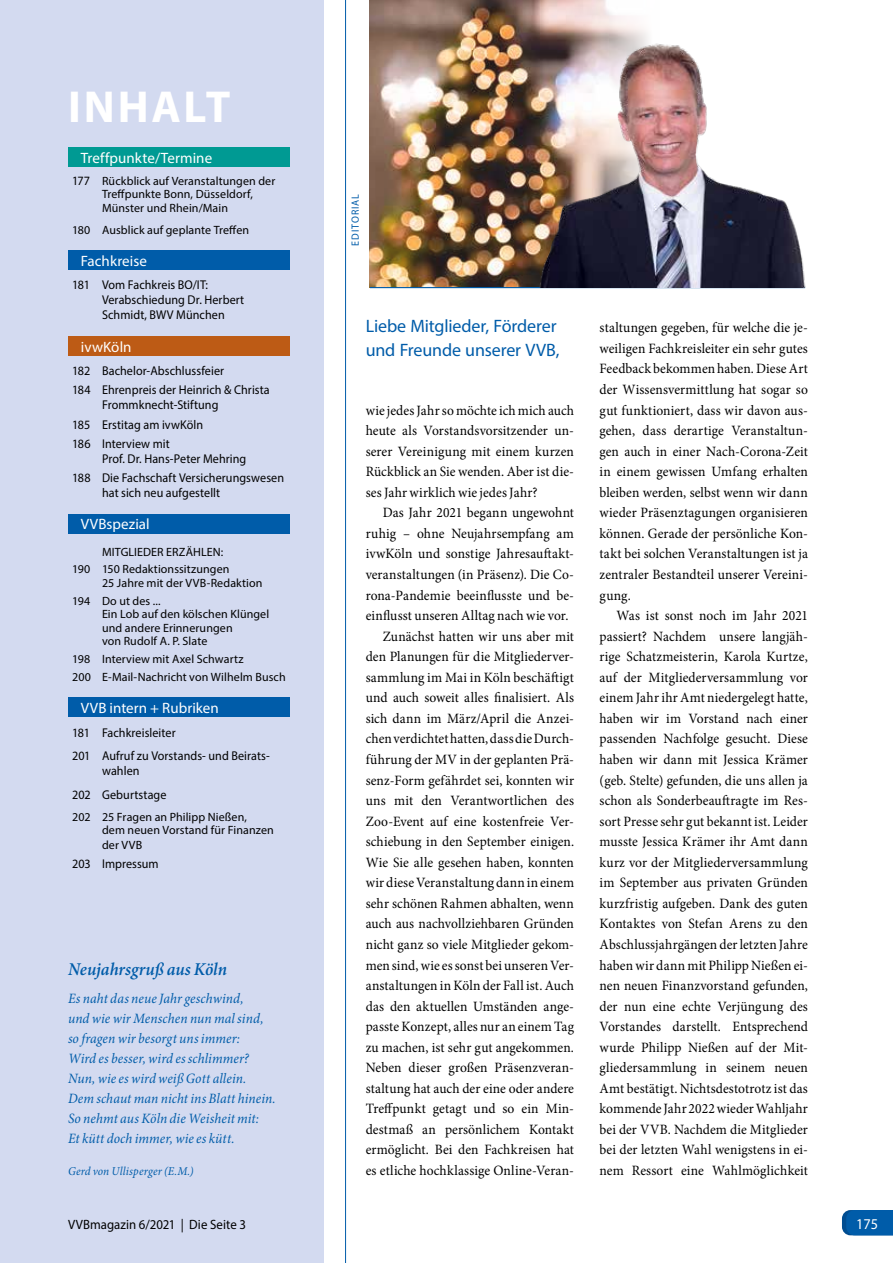
<style>
.page{position:relative;width:893px;height:1263px;background:#fff}
.page>*{position:absolute;margin:0;border:0;box-sizing:border-box;transform-origin:0 0}
.t1{font:700 45px "Myriad Pro";letter-spacing:.055em;color:#fff}
.t2{font:18px/24px "Myriad Pro";letter-spacing:-.005em;color:#005ca9}
.t3{font:italic 600 18px "Minion Pro";color:#005ca9;scale:.95 1}
.t4{font:15px "Myriad Pro";letter-spacing:.005em;color:#fff}
.t5{font:15px "Myriad Pro";letter-spacing:.005em;color:#fff;scale:.95 1}
.t6{font:14.25px/20.5px "Minion Pro";letter-spacing:.005em;color:#000;text-align:justify;scale:.95 1}
.t7{font:italic 14.25px/20px "Minion Pro";letter-spacing:.005em;color:#005ca9;scale:.95 1}
.t8{font:13.5px "Myriad Pro";letter-spacing:.005em;color:#000;scale:.95 1}
.t9{font:12.75px/19.2px "Myriad Pro";letter-spacing:.005em;color:#000;scale:.95 1}
.t10{font:12px/13.5px "Myriad Pro";letter-spacing:.01em;color:#000}
.t11{font:italic 12px "Minion Pro";letter-spacing:.015em;color:#005ca9;scale:.95 1}
.t12{font:10.5px "Myriad Pro";letter-spacing:.09em;color:#005ca9;scale:.95 1}
.s1{font-size:12.75px}
</style>
<div class="page">
<div style="left:0;top:0;width:323px;height:1263px;background:#d3daf0"></div>
<img style="left:370px;top:0;width:278px;height:287px">
<svg style="left:842px;top:1210px;width:51px;height:25px"></svg>
<hr style="left:345px;top:0;width:1px;height:1263px;background:#005ca9">
<div style="left:68px;top:147px;width:221px;height:19px;background:#009a93"></div>
<div style="left:68px;top:250px;width:221px;height:20px;background:#005ca9"></div>
<div style="left:68px;top:336px;width:221px;height:19px;background:#bd5b15"></div>
<div style="left:68px;top:514px;width:221px;height:19px;background:#005ca9"></div>
<div style="left:68px;top:697px;width:221px;height:20px;background:#005ca9"></div>
<hr style="left:370px;top:287px;width:435px;height:1px;background:#005ca9">
<img style="left:524px;top:39px;width:282px;height:248px">
<h1 class="t1" style="left:68px;top:78px;width:164px">INHALT</h1>
<p class="t4" style="left:81px;top:148px;width:133px">Treffpunkte/Termine</p>
<p class="t10" style="left:102px;top:174px;width:175px;text-indent:-30px"><span class="s1">177</span> Rückblick auf Veranstaltungen der<br>Treffpunkte Bonn, Düsseldorf,<br>Münster und Rhein/Main</p>
<p class="t10" style="left:72px;top:223px;width:178px">180 Ausblick auf geplante Treffen</p>
<p class="t4" style="left:81px;top:252px;width:68px">Fachkreise</p>
<p class="t9" style="left:102px;top:277px;width:151px;line-height:15px;text-indent:-30px">181 Vom Fachkreis BO/IT:<br>Verabschiedung Dr. Herbert<br>Schmidt, BWV München</p>
<p class="t4" style="left:81px;top:337px;width:52px">ivwKöln</p>
<p class="t9" style="left:72px;top:361px;width:209px">182 Bachelor-Abschlussfeier<br>184 Ehrenpreis der Heinrich &amp; Christa</p>
<p class="t9" style="left:72px;top:395px;width:155px;text-indent:30px">Frommknecht-Stiftung<br>185 Erstitag am ivwKöln<br>186 Interview mit</p>
<p class="t9" style="left:72px;top:449px;width:224px;text-indent:30px">Prof. Dr. Hans-Peter Mehring<br>188 Die Fachschaft Versicherungswesen</p>
<p class="t9" style="left:102px;top:483px;width:126px">hat sich neu aufgestellt</p>
<p class="t4" style="left:81px;top:515px;width:70px">VVBspezial</p>
<p class="t10" style="left:72px;top:543px;width:159px;line-height:17.7px;text-indent:30px">MITGLIEDER ERZÄHLEN:<br>190 150 Redaktionssitzungen</p>
<p class="t10" style="left:72px;top:574px;width:192px;line-height:17.7px;text-indent:30px">25 Jahre mit der VVB-Redaktion<br>194 Do ut des ...</p>
<p class="t10" style="left:102px;top:607px;width:169px">Ein Lob auf den kölschen Klüngel und andere Erinnerungen<br>von Rudolf A. P. Slate</p>
<p class="t10" style="left:72px;top:650px;width:215px;line-height:17.7px">198 Interview mit Axel Schwartz<br>200 E-Mail-Nachricht von Wilhelm Busch</p>
<p class="t4" style="left:81px;top:699px;width:139px">VVB intern + Rubriken</p>
<p class="t9" style="left:72px;top:720px;width:209px;line-height:23.5px">181 Fachkreisleiter<br>201 Aufruf zu Vorstands- und Beirats-</p>
<p class="t9" style="left:72px;top:759px;width:101px;line-height:23.5px;text-align:center">wahlen<br>202 Geburtstage</p>
<p class="t10" style="left:102px;top:809px;width:173px;text-indent:-30px">202 25 Fragen an Philipp Nießen,<br>dem neuen Vorstand für Finanzen</p>
<p class="t10" style="left:102px;top:838px;width:42px">der VVB</p>
<p class="t9" style="left:72px;top:854px;width:92px">203 Impressum</p>
<p class="t3" style="left:68px;top:956px;width:169px">Neujahrsgruß aus Köln</p>
<p class="t7" style="left:68px;top:988px;width:220px">Es naht das neue Jahr geschwind,<br>und wie wir Menschen nun mal sind, so fragen wir besorgt uns immer:<br>Wird es besser, wird es schlimmer?<br>Nun, wie es wird weiß Gott allein.<br>Dem schaut man nicht ins Blatt hinein.<br>So nehmt aus Köln die Weisheit mit:<br>Et kütt doch immer, wie es kütt.</p>
<p class="t11" style="left:68px;top:1163px;width:134px">Gerd von Ullisperger (E.M.)</p>
<p class="t12" style="left:349px;top:246px;width:56px;rotate:-90deg">EDITORIAL</p>
<p class="t2" style="left:366px;top:314px;width:195px">Liebe Mitglieder, Förderer und Freunde unserer VVB,</p>
<p class="t6" style="left:366px;top:400px;width:221px">wie jedes Jahr so möchte ich mich auch heute als Vorstandsvorsitzender un&shy;serer Vereinigung mit einem kurzen Rückblick an Sie wenden. Aber ist die&shy;ses Jahr wirklich wie jedes Jahr?</p>
<p class="t6" style="left:383px;top:503px;width:203px">Das Jahr 2021 begann ungewohnt</p>
<p class="t6" style="left:366px;top:523px;width:221px">ruhig – ohne Neujahrsempfang am</p>
<p class="t6" style="left:366px;top:544px;width:221px">ivwKöln und sonstige Jahresauftakt-</p>
<p class="t6" style="left:366px;top:564px;width:221px">veranstaltungen (in Präsenz). Die Co-</p>
<p class="t6" style="left:366px;top:585px;width:221px">rona-Pandemie beeinflusste und be-</p>
<p class="t6" style="left:366px;top:605px;width:215px">einflusst unseren Alltag nach wie vor.</p>
<p class="t6" style="left:383px;top:626px;width:203px">Zunächst hatten wir uns aber mit</p>
<p class="t6" style="left:366px;top:646px;width:221px">den Planungen für die Mitgliederver-</p>
<p class="t6" style="left:366px;top:667px;width:221px">sammlung im Mai in Köln beschäftigt</p>
<p class="t6" style="left:366px;top:687px;width:221px">und auch soweit alles finalisiert. Als</p>
<p class="t6" style="left:366px;top:708px;width:221px">sich dann im März/April die Anzei-</p>
<p class="t6" style="left:366px;top:729px;width:221px">chen verdichtet hatten, dass die Durch-</p>
<p class="t6" style="left:366px;top:749px;width:221px">führung der MV in der geplanten Prä-</p>
<p class="t6" style="left:366px;top:770px;width:221px">senz-Form gefährdet sei, konnten wir</p>
<p class="t6" style="left:366px;top:790px;width:221px">uns mit den Verantwortlichen des</p>
<p class="t6" style="left:366px;top:811px;width:221px">Zoo-Event auf eine kostenfreie Ver-</p>
<p class="t6" style="left:366px;top:831px;width:221px">schiebung in den September einigen.</p>
<p class="t6" style="left:366px;top:852px;width:221px">Wie Sie alle gesehen haben, konnten</p>
<p class="t6" style="left:366px;top:872px;width:221px">wir diese Veranstaltung dann in einem</p>
<p class="t6" style="left:366px;top:893px;width:221px">sehr schönen Rahmen abhalten, wenn</p>
<p class="t6" style="left:366px;top:914px;width:221px">auch aus nachvollziehbaren Gründen</p>
<p class="t6" style="left:366px;top:934px;width:221px">nicht ganz so viele Mitglieder gekom-</p>
<p class="t6" style="left:366px;top:955px;width:221px">men sind, wie es sonst bei unseren Ver-</p>
<p class="t6" style="left:366px;top:975px;width:221px">anstaltungen in Köln der Fall ist. Auch</p>
<p class="t6" style="left:366px;top:996px;width:221px">das den aktuellen Umständen ange-</p>
<p class="t6" style="left:366px;top:1016px;width:221px">passte Konzept, alles nur an einem Tag</p>
<p class="t6" style="left:366px;top:1037px;width:221px">zu machen, ist sehr gut angekommen.</p>
<p class="t6" style="left:366px;top:1057px;width:221px">Neben dieser großen Präsenzveran-</p>
<p class="t6" style="left:366px;top:1078px;width:221px">staltung hat auch der eine oder andere</p>
<p class="t6" style="left:366px;top:1098px;width:221px">Treffpunkt getagt und so ein Min-</p>
<p class="t6" style="left:366px;top:1119px;width:221px">destmaß an persönlichem Kontakt</p>
<p class="t6" style="left:366px;top:1140px;width:221px">ermöglicht. Bei den Fachkreisen hat</p>
<p class="t6" style="left:366px;top:1160px;width:221px">es etliche hochklassige Online-Veran-</p>
<p class="t6" style="left:600px;top:318px;width:221px">staltungen gegeben, für welche die je&shy;weiligen Fachkreisleiter ein sehr gutes Feedback bekommen haben. Diese Art der Wissensvermittlung hat sogar so gut funktioniert, dass wir davon aus&shy;gehen, dass derartige Veranstaltun&shy;gen auch in einer Nach-Corona-Zeit in einem gewissen Umfang erhalten bleiben werden, selbst wenn wir dann wieder Präsenztagungen organisieren können. Gerade der persönliche Kon&shy;takt bei solchen Veranstaltungen ist ja zentraler Bestandteil unserer Vereini&shy;gung.</p>
<p class="t6" style="left:600px;top:605px;width:221px;text-indent:17px">Was ist sonst noch im Jahr 2021 passiert? Nachdem unsere langjäh&shy;rige Schatzmeisterin, Karola Kurtze, auf der Mitgliederversammlung vor einem Jahr ihr Amt niedergelegt hatte, haben wir im Vorstand nach einer passenden Nachfolge gesucht. Diese haben wir dann mit Jessica Krämer (geb. Stelte) gefunden, die uns allen ja schon als Sonderbeauftragte im Res&shy;sort Presse sehr gut bekannt ist. Leider musste Jessica Krämer ihr Amt dann kurz vor der Mitgliederversammlung im September aus privaten Gründen kurzfristig aufgeben. Dank des guten Kontaktes von Stefan Arens zu den Abschlussjahrgängen der letzten Jahre haben wir dann mit Philipp Nießen ei&shy;nen neuen Finanzvorstand gefunden, der nun eine echte Verjüngung des Vorstandes darstellt. Entsprechend wurde Philipp Nießen auf der Mit&shy;gliedersammlung in seinem neuen Amt bestätigt. Nichtsdestotrotz ist das kommende Jahr 2022 wieder Wahljahr bei der VVB. Nachdem die Mitglieder bei der letzten Wahl wenigstens in ei&shy;nem Ressort eine Wahlmöglichkeit</p>
<p class="t8" style="left:68px;top:1216px;width:189px">VVBmagazin 6/2021 | Die Seite 3</p>
<p class="t5" style="left:856px;top:1215px;width:25px">175</p>
</div>
